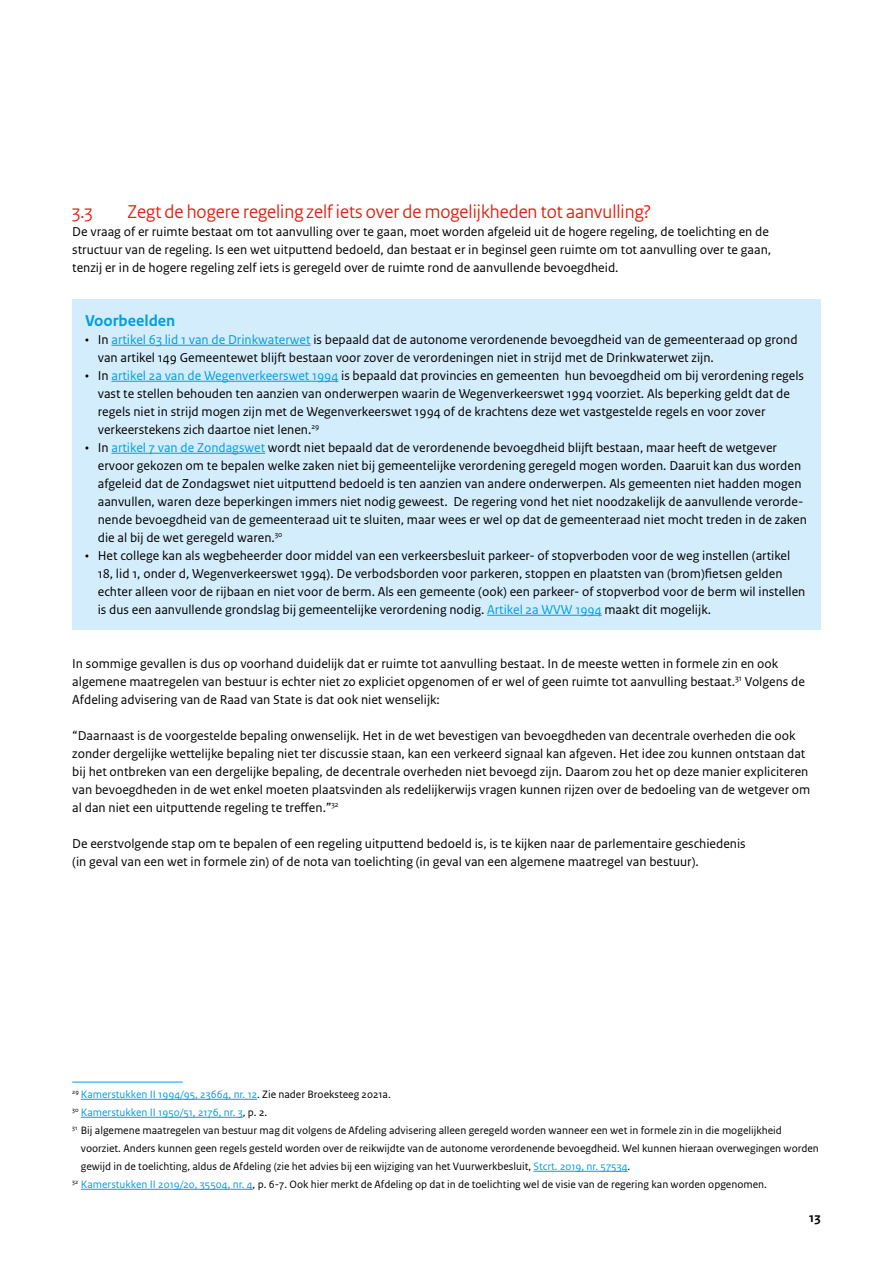
<style>
.page{position:relative;width:893px;height:1263px;background:#fff}
.page>*{position:absolute;margin:0;border:0;box-sizing:border-box;transform-origin:0 0}
.H3_RO_Paragraafkop_S{font:19.5px "Rijksoverheid Sans Heading";color:#e41c0f}
.P_RO_Kop_Sans_kader{font:700 16.5px "Rijksoverheid Sans Text";color:#009ee3}
.P_RO_Broodtekst_Sans{font:13.5px/18px "Rijksoverheid Sans Text";color:#000}
.t1{font:700 13.5px "Rijksoverheid Sans Text";color:#000}
._14_RO_Voetnoot{font:11.25px/18px "Rijksoverheid Sans Text";color:#000}
._14_RO_Voetnoot-2{font:11.25px "Rijksoverheid Sans Text";color:#009ee3}
.s1{color:#009ee3}
.s2{color:#000}
</style>
<div class="page">
<div style="left:72px;top:300px;width:749px;height:42px;background:#d4edfc"></div>
<div style="left:72px;top:320px;width:749px;height:57px;background:#d4edfc"></div>
<hr style="left:111px;top:345px;width:200px;height:1px;background:#009ee3">
<div style="left:72px;top:356px;width:749px;height:93px;background:#d4edfc"></div>
<hr style="left:111px;top:381px;width:227px;height:1px;background:#009ee3">
<div style="left:72px;top:428px;width:749px;height:129px;background:#d4edfc"></div>
<hr style="left:111px;top:453px;width:154px;height:1px;background:#009ee3">
<div style="left:72px;top:536px;width:749px;height:93px;background:#d4edfc"></div>
<hr style="left:487px;top:615px;width:115px;height:1px;background:#009ee3">
<hr style="left:72px;top:1082px;width:111px;height:1px;background:#009ee3">
<hr style="left:81px;top:1099px;width:176px;height:1px;background:#009ee3">
<hr style="left:81px;top:1117px;width:162px;height:1px;background:#009ee3">
<hr style="left:534px;top:1171px;width:94px;height:1px;background:#009ee3">
<hr style="left:81px;top:1189px;width:172px;height:1px;background:#009ee3">
<h3 class="H3_RO_Paragraafkop_S" style="left:72px;top:200px;width:22px">3.3</h3>
<h3 class="H3_RO_Paragraafkop_S" style="left:128px;top:200px;width:525px">Zegt de hogere regeling zelf iets over de mogelijkheden tot aanvulling?</h3>
<p class="P_RO_Broodtekst_Sans" style="left:72px;top:223px;width:700px">De vraag of er ruimte bestaat om tot aanvulling over te gaan, moet worden afgeleid uit de hogere regeling, de toelichting en de structuur van de regeling. Is een wet uitputtend bedoeld, dan bestaat er in beginsel geen ruimte om tot aanvulling over te gaan, tenzij er in de hogere regeling zelf iets is geregeld over de ruimte rond de aanvullende bevoegdheid.</p>
<p class="P_RO_Kop_Sans_kader" style="left:85px;top:311px;width:92px">Voorbeelden</p>
<p class="P_RO_Broodtekst_Sans" style="left:98px;top:331px;width:701px;text-indent:-13px">• In <span class="s1">artikel 63 lid 1 van de Drinkwaterwet</span> is bepaald dat de autonome verordenende bevoegdheid van de gemeenteraad op grond van artikel 149 Gemeentewet blijft bestaan voor zover de verordeningen niet in strijd met de Drinkwaterwet zijn.</p>
<p class="P_RO_Broodtekst_Sans" style="left:98px;top:367px;width:708px;text-indent:-13px">• In <span class="s1">artikel 2a van de Wegenverkeerswet 1994</span> is bepaald dat provincies en gemeenten hun bevoegdheid om bij verordening regels vast te stellen behouden ten aanzien van onderwerpen waarin de Wegenverkeerswet 1994 voorziet. Als beperking geldt dat de regels niet in strijd mogen zijn met de Wegenverkeerswet 1994 of de krachtens deze wet vastgestelde regels en voor zover verkeerstekens zich daartoe niet lenen.<sup>29</sup></p>
<p class="P_RO_Broodtekst_Sans" style="left:98px;top:439px;width:710px;text-indent:-13px">• In <span class="s1">artikel 7 van de Zondagswet</span> wordt niet bepaald dat de verordenende bevoegdheid blijft bestaan, maar heeft de wetgever ervoor gekozen om te bepalen welke zaken niet bij gemeentelijke verordening geregeld mogen worden. Daaruit kan dus worden afgeleid dat de Zondagswet niet uitputtend bedoeld is ten aanzien van andere onderwerpen. Als gemeenten niet hadden mogen aanvullen, waren deze beperkingen immers niet nodig geweest. De regering vond het niet noodzakelijk de aanvullende verorde&shy;nende bevoegdheid van de gemeenteraad uit te sluiten, maar wees er wel op dat de gemeenteraad niet mocht treden in de zaken die al bij de wet geregeld waren.<sup>30</sup></p>
<p class="P_RO_Broodtekst_Sans" style="left:98px;top:547px;width:709px;text-indent:-13px">• Het college kan als wegbeheerder door middel van een verkeersbesluit parkeer- of stopverboden voor de weg instellen (artikel 18, lid 1, onder d, Wegenverkeerswet 1994). De verbodsborden voor parkeren, stoppen en plaatsten van (brom)fietsen gelden echter alleen voor de rijbaan en niet voor de berm. Als een gemeente (ook) een parkeer- of stopverbod voor de berm wil instellen is dus een aanvullende grondslag bij gemeentelijke verordening nodig. <span class="s1">Artikel 2a WVW 1994</span> maakt dit mogelijk.</p>
<p class="P_RO_Broodtekst_Sans" style="left:72px;top:655px;width:734px">In sommige gevallen is dus op voorhand duidelijk dat er ruimte tot aanvulling bestaat. In de meeste wetten in formele zin en ook algemene maatregelen van bestuur is echter niet zo expliciet opgenomen of er wel of geen ruimte tot aanvulling bestaat.<sup>31</sup> Volgens de<br>Afdeling advisering van de Raad van State is dat ook niet wenselijk:</p>
<p class="P_RO_Broodtekst_Sans" style="left:72px;top:727px;width:740px">“Daarnaast is de voorgestelde bepaling onwenselijk. Het in de wet bevestigen van bevoegdheden van decentrale overheden die ook zonder dergelijke wettelijke bepaling niet ter discussie staan, kan een verkeerd signaal kan afgeven. Het idee zou kunnen ontstaan dat bij het ontbreken van een dergelijke bepaling, de decentrale overheden niet bevoegd zijn. Daarom zou het op deze manier expliciteren van bevoegdheden in de wet enkel moeten plaatsvinden als redelijkerwijs vragen kunnen rijzen over de bedoeling van de wetgever om al dan niet een uitputtende regeling te treffen.”<sup>32</sup></p>
<p class="P_RO_Broodtekst_Sans" style="left:72px;top:835px;width:675px">De eerstvolgende stap om te bepalen of een regeling uitputtend bedoeld is, is te kijken naar de parlementaire geschiedenis (in geval van een wet in formele zin) of de nota van toelichting (in geval van een algemene maatregel van bestuur).</p>
<p class="_14_RO_Voetnoot-2" style="left:72px;top:1088px;width:320px"><sup>29</sup> Kamerstukken II 1994/95, 23664, nr. 12<span class="s2">. Zie nader Broeksteeg 2021a.</span></p>
<p class="_14_RO_Voetnoot-2" style="left:72px;top:1106px;width:196px"><sup>30</sup> Kamerstukken II 1950/51, 2176, nr. 3<span class="s2">, p. 2.</span></p>
<p class="_14_RO_Voetnoot" style="left:81px;top:1122px;width:740px;text-indent:-9px"><sup>31</sup> Bij algemene maatregelen van bestuur mag dit volgens de Afdeling advisering alleen geregeld worden wanneer een wet in formele zin in die mogelijkheid voorziet. Anders kunnen geen regels gesteld worden over de reikwijdte van de autonome verordenende bevoegdheid. Wel kunnen hieraan overwegingen worden gewijd in de toelichting, aldus de Afdeling (zie het advies bij een wijziging van het Vuurwerkbesluit, <span class="s1">Stcrt. 2019, nr. 57534</span>.</p>
<p class="_14_RO_Voetnoot" style="left:72px;top:1176px;width:696px"><sup>32</sup> <span class="s1">Kamerstukken II 2019/20, 35504, nr. 4</span>, p. 6-7. Ook hier merkt de Afdeling op dat in de toelichting wel de visie van de regering kan worden opgenomen.</p>
<p class="t1" style="left:809px;top:1209px;width:13px">13</p>
</div>
